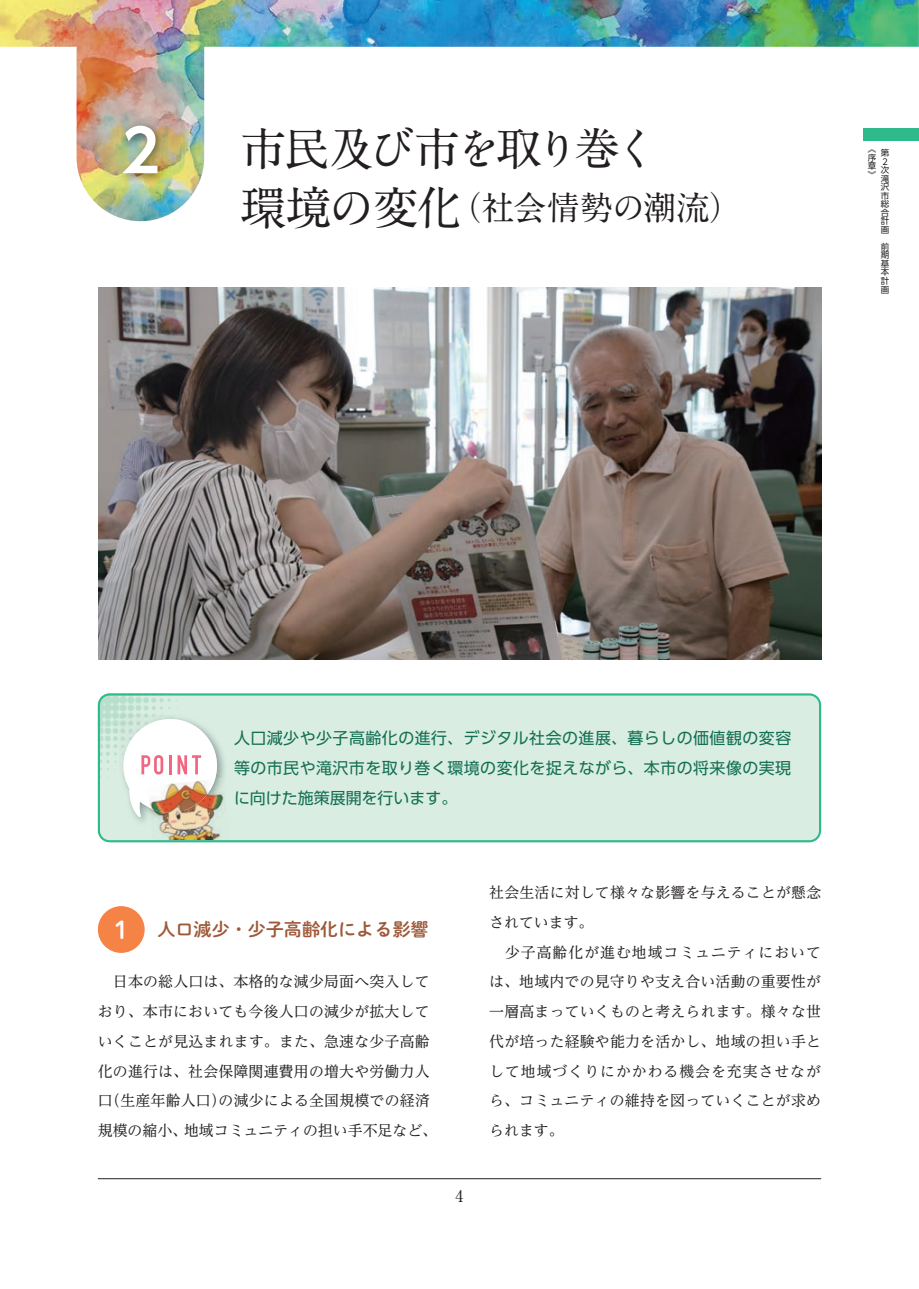
<style>
.page{position:relative;width:919px;height:1289px;background:#fff}
.page>*{position:absolute;margin:0;border:0;box-sizing:border-box;transform-origin:0 0}
.t1{font:700 58.5px "UD Shin Go Pr 6 De";color:#fff}
.t2{font:700 45.75px "A1 Mincho Std";letter-spacing:-.11em;color:#231f20}
.t3{font:700 45.75px "A1 Mincho Std";letter-spacing:-.065em;color:#231f20}
.t4{font:700 33px "A1 Mincho Std";letter-spacing:-.015em;color:#231f20}
.t5{font:24.45px "P Shuei M Go Std N B";color:#fff}
.t6{font:18px "P Shuei M Go Std N B";color:#9f593a}
.t7{font:15.9px/29.7px "UD Shin Go Pr 6 N";letter-spacing:.03em;color:#136f53;text-align:justify}
.t8{font:15.9px "Ryumin Pr 6 N";color:#231f20}
.t9{font:14.85px/29.7px "UD Reimin Pr 6 N";letter-spacing:.015em;color:#231f20}
.t10{font:8.55px/8.6px "UD Shin Go Pr 6 N";color:#231f20;text-align:justify}
</style>
<div class="page">
<hr style="left:98px;top:1178px;width:723px;height:1px;background:#231f20">
<img style="left:0;top:0;width:918px;height:221px">
<img style="left:117px;top:120px;width:51px;height:64px">
<div style="left:98px;top:906px;width:47px;height:46px;background:#f58345;border-radius:50%"></div>
<div style="left:98px;top:693px;width:723px;height:149px;background:#d9ede2;border-radius:13px"></div>
<img style="left:101px;top:696px;width:76px;height:74px">
<img style="left:135px;top:718px;width:89px;height:104px">
<img style="left:119px;top:714px;width:59px;height:56px">
<svg style="left:123px;top:719px;width:94px;height:98px"></svg>
<img style="left:159px;top:826px;width:61px;height:13px">
<img style="left:150px;top:812px;width:38px;height:14px">
<img style="left:188px;top:778px;width:37px;height:48px">
<img style="left:147px;top:779px;width:68px;height:33px">
<div style="left:98px;top:693px;width:723px;height:149px;border:2px solid #2fba8c;border-radius:11px"></div>
<img style="left:99px;top:287px;width:722px;height:372px">
<h1 class="t1" style="left:121px;top:103px;width:40px">2</h1>
<h2 class="t2" style="left:240px;top:111px;width:420px">市民及び市を取り巻く</h2>
<h2 class="t3" style="left:240px;top:171px;width:223px">環境の変化</h2>
<h3 class="t4" style="left:449px;top:181px;width:294px">（社会情勢の潮流(</h3>
<p class="t10" style="left:880px;top:149px;width:10px">第</p>
<p class="t10" style="left:867px;top:144px;width:10px">《</p>
<p class="t10" style="left:867px;top:153px;width:10px">序章</p>
<p class="t10" style="left:880px;top:157px;width:8px">２</p>
<p class="t10" style="left:880px;top:166px;width:10px">次滝沢市総合計画</p>
<p class="t10" style="left:880px;top:242px;width:10px">前期基本計画</p>
<p class="t10" style="left:867px;top:170px;width:10px">《</p>
<p class="t7" style="left:234px;top:722px;width:558px">人口減少や少子高齢化の進行、デジタル社会の進展、暮らしの価値観の変容等の市民や滝沢市を取り巻く環境の変化を捉えながら、本市の将来像の実現に向けた施策展開を行います。</p>
<h3 class="t5" style="left:114px;top:911px;width:16px">1</h3>
<p class="t6" style="left:157px;top:916px;width:273px">人口減少・少子高齢化による影響</p>
<p class="t9" style="left:98px;top:966px;width:333px;text-align:right">　日本の総人口は、本格的な減少局面へ突入しており、本市においても今後人口の減少が拡大していくことが見込まれます。また、急速な少子高齢化の進行は、社会保障関連費用の増大や労働力人の減少による全国規模での経済</p>
<p class="t9" style="left:184px;top:1085px;width:254px;text-indent:-86px">（口生産年齢人口）<br>地域コミュニティの担い手不足など、</p>
<p class="t9" style="left:98px;top:1115px;width:91px">規模の縮小、</p>
<p class="t8" style="left:455px;top:1183px;width:9px">4</p>
<p class="t9" style="left:489px;top:877px;width:333px">社会生活に対して様々な影響を与えることが懸念されています。<br>　少子高齢化が進む地域コミュニティにおいては、地域内での見守りや支え合い活動の重要性が一層高まっていくものと考えられます。様々な世代が培った経験や能力を活かし、地域の担い手として地域づくりにかかわる機会を充実させながら、コミュニティの維持を図っていくことが求められます。</p>
</div>
